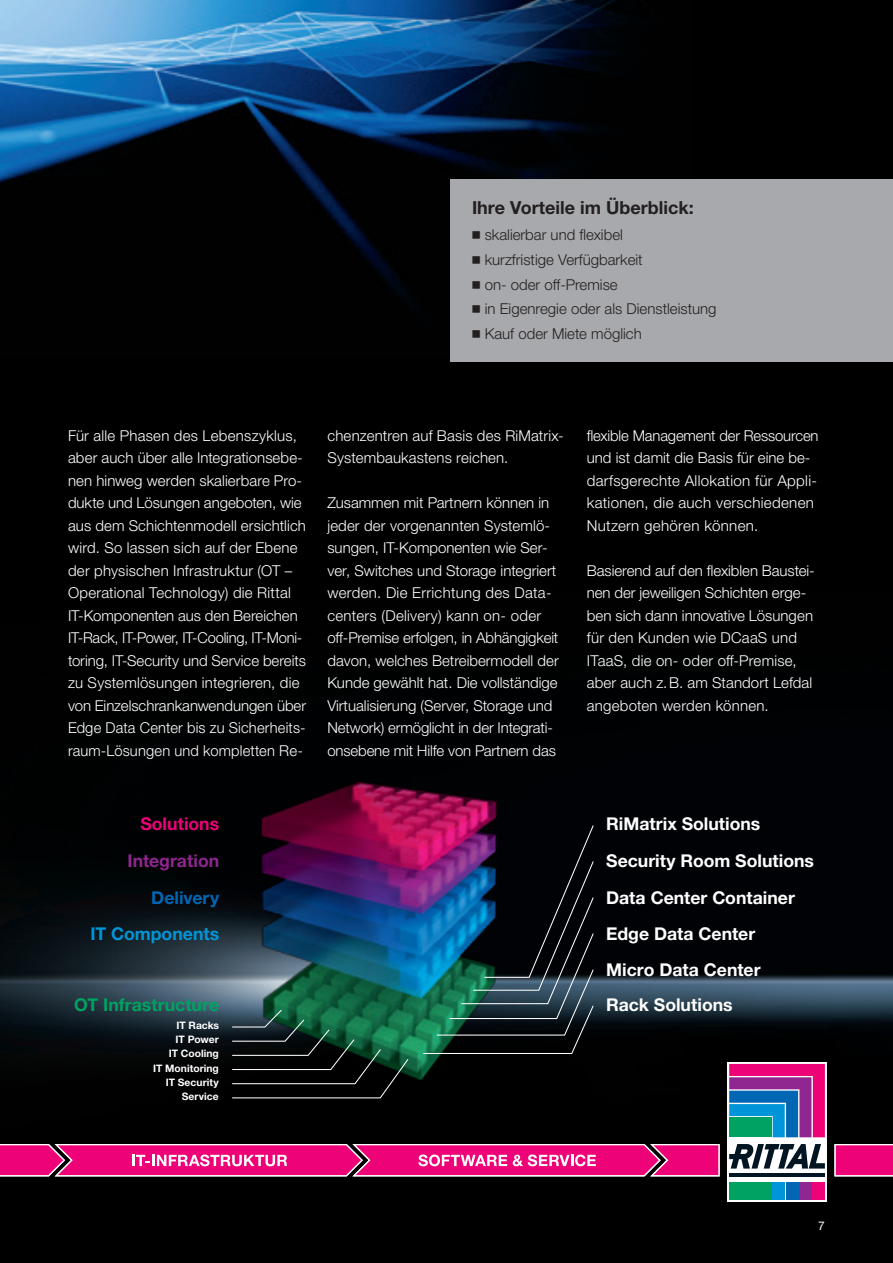
<style>
.page{position:relative;width:893px;height:1263px;background:#fff}
.page>*{position:absolute;margin:0;border:0;box-sizing:border-box;transform-origin:0 0}
.t1{font:700 41.25px "Neue Helvetica For Rittal";letter-spacing:-.015em;color:#fff}
.t2{font:700 18px "Neue Helvetica For Rittal";color:#231f20}
.t3{font:700 17.7px "Neue Helvetica For Rittal";color:#fff}
.t4{font:700 17.7px "Neue Helvetica For Rittal";letter-spacing:.005em;color:#00a261}
.t5{font:700 17.7px "Neue Helvetica For Rittal";letter-spacing:-.005em;color:#0095d9}
.t6{font:700 17.7px "Neue Helvetica For Rittal";color:#90268f}
.t7{font:700 17.7px "Neue Helvetica For Rittal";color:#ed0277}
.t8{font:700 17.7px "Neue Helvetica For Rittal";color:#0166b3}
.t9{font:300 15px/22.5px "Neue Helvetica For Rittal";color:#fff}
.t10{font:300 15px/22.5px "Neue Helvetica For Rittal";letter-spacing:.02em;color:#fff}
.t11{font:300 15px/24.6px "Neue Helvetica For Rittal";color:#231f20}
.t12{font:12px "Neue Helvetica For Rittal";color:#fff}
.t13{font:700 10.35px "Neue Helvetica For Rittal";color:#fff}
</style>
<div class="page">
<div style="left:0;top:472px;width:893px;height:791px;background:#000101"></div>
<div style="left:0;top:0;width:893px;height:472px;background:#000"></div>
<img style="left:0;top:0;width:627px;height:356px">
<img style="left:70px;top:781px;width:630px;height:337px">
<svg style="left:422px;top:824px;width:173px;height:230px"></svg>
<svg style="left:231px;top:1008px;width:178px;height:91px"></svg>
<div style="left:451px;top:179px;width:442px;height:182px;background:#a8a9ad"></div>
<svg style="left:834px;top:1144px;width:59px;height:32px"></svg>
<svg style="left:0;top:1144px;width:720px;height:32px"></svg>
<svg style="left:727px;top:1062px;width:100px;height:139px"></svg>
<div style="left:729px;top:1182px;width:42px;height:17px;background:#00a261"></div>
<div style="left:773px;top:1182px;width:12px;height:17px;background:#0095d9"></div>
<div style="left:786px;top:1182px;width:12px;height:17px;background:#0166b3"></div>
<div style="left:799px;top:1182px;width:12px;height:17px;background:#90268f"></div>
<svg style="left:729px;top:1064px;width:96px;height:73px"></svg>
<div style="left:813px;top:1182px;width:12px;height:17px;background:#ed0277"></div>
<hr style="left:729px;top:1173px;width:96px;height:3px;background:#011622">
<svg style="left:729px;top:1144px;width:96px;height:24px"></svg>
<p class="t2" style="left:472px;top:196px;width:223px">Ihre Vorteile im Überblick:</p>
<p class="t11" style="left:472px;top:223px;width:246px">◾ skalierbar und flexibel<br>◾ kurzfristige Verfügbarkeit<br>◾ on- oder off-Premise<br>◾ in Eigenregie oder als Dienstleistung ◾ Kauf oder Miete möglich</p>
<p class="t9" style="left:68px;top:424px;width:240px">Für alle Phasen des Lebenszyklus, aber auch über alle Integrationsebe&shy;nen hinweg werden skalierbare Pro&shy;dukte und Lösungen angeboten, wie aus dem Schichtenmodell ersichtlich wird. So lassen sich auf der Ebene der physischen Infrastruktur (OT – Operational Technology) die Rittal IT-Komponenten aus den Bereichen IT-Rack, IT-Power, IT-Cooling, IT-Moni&shy;toring, IT-Security und Service bereits zu Systemlösungen integrieren, die von Einzelschrankanwendungen über Edge Data Center bis zu Sicherheits&shy;raum-Lösungen und kompletten Re-</p>
<p class="t9" style="left:327px;top:424px;width:238px">chenzentren auf Basis des RiMatrix-<br>Systembaukastens reichen.</p>
<p class="t9" style="left:327px;top:492px;width:233px">Zusammen mit Partnern können in jeder der vorgenannten Systemlö&shy;sungen, IT-Komponenten wie Ser&shy;ver, Switches und Storage integriert werden. Die Errichtung des Data&shy;centers (Delivery) kann on- oder off-Premise erfolgen, in Abhängigkeit davon, welches Betreibermodell der Kunde gewählt hat. Die vollständige Virtualisierung (Server, Storage und Network) ermöglicht in der Integrati&shy;onsebene mit Hilfe von Partnern das</p>
<h1 class="t1" style="left:9px;top:661px;width:127px">ycle IT</h1>
<p class="t7" style="left:140px;top:813px;width:80px">Solutions</p>
<p class="t6" style="left:127px;top:850px;width:93px">Integration</p>
<p class="t8" style="left:151px;top:886px;width:69px">Delivery</p>
<p class="t5" style="left:91px;top:923px;width:130px">IT Components</p>
<p class="t4" style="left:74px;top:994px;width:146px">OT Infrastructure</p>
<p class="t13" style="left:176px;top:1019px;width:44px">IT Racks</p>
<p class="t13" style="left:176px;top:1033px;width:45px">IT Power</p>
<p class="t13" style="left:169px;top:1047px;width:52px">IT Cooling</p>
<p class="t13" style="left:153px;top:1061px;width:67px">IT Monitoring</p>
<p class="t13" style="left:166px;top:1076px;width:55px">IT Security</p>
<p class="t13" style="left:182px;top:1090px;width:39px">Service</p>
<p class="t10" style="left:587px;top:424px;width:233px">flexible Management der Ressourcen und ist damit die Basis für eine be&shy;darfsgerechte Allokation für Appli&shy;kationen, die auch verschiedenen Nutzern gehören können.</p>
<p class="t9" style="left:587px;top:559px;width:229px">Basierend auf den flexiblen Baustei&shy;nen der jeweiligen Schichten erge&shy;ben sich dann innovative Lösungen für den Kunden wie DCaaS und<br>ITaaS, die on- oder off-Premise, aber auch z.B. am Standort Lefdal angeboten werden können.</p>
<p class="t3" style="left:606px;top:813px;width:156px">RiMatrix Solutions</p>
<p class="t3" style="left:606px;top:850px;width:209px">Security Room Solutions</p>
<p class="t3" style="left:606px;top:886px;width:190px">Data Center Container</p>
<p class="t3" style="left:606px;top:923px;width:151px">Edge Data Center</p>
<p class="t3" style="left:606px;top:958px;width:156px">Micro Data Center</p>
<p class="t3" style="left:606px;top:994px;width:128px">Rack Solutions</p>
<p class="t12" style="left:818px;top:1218px;width:8px">7</p>
</div>
